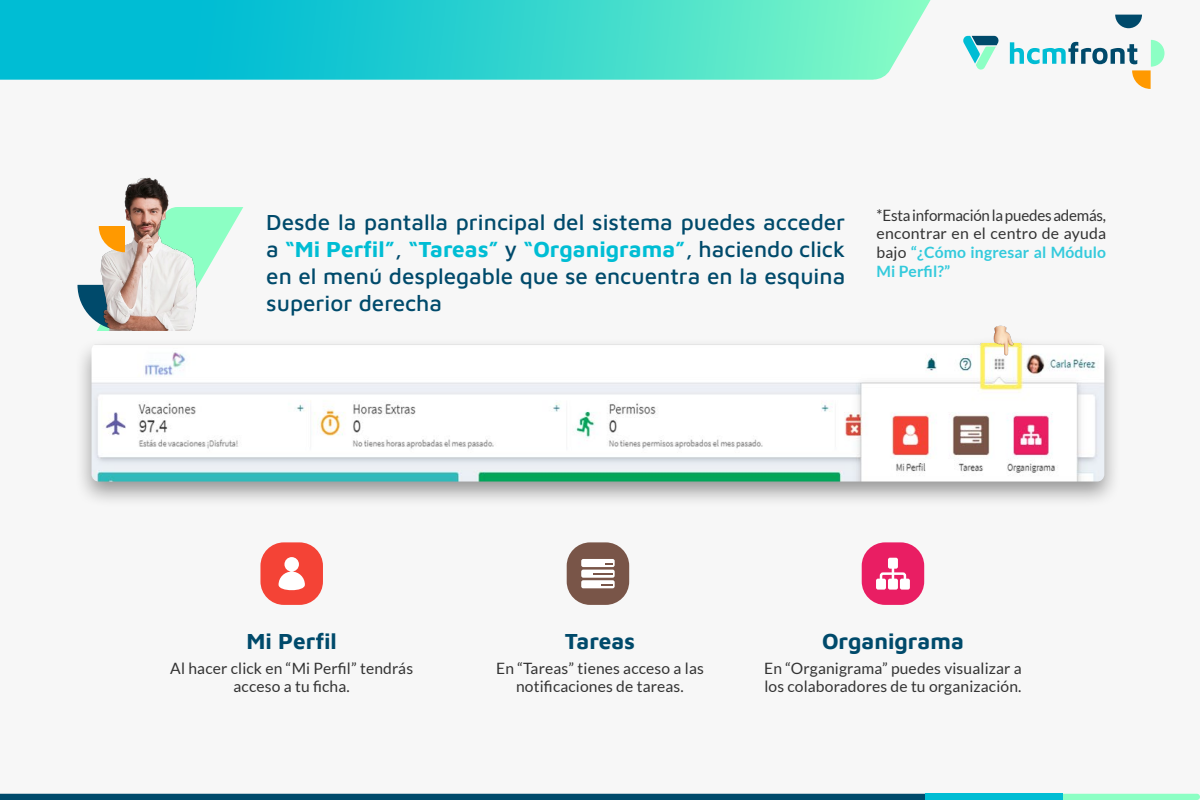
<style>
.page{position:relative;width:1200px;height:800px;background:#f7f7f7}
.page>*{position:absolute;margin:0;border:0;box-sizing:border-box;transform-origin:0 0}
.t1{font:500 22.5px/27px "Maven Pro";color:#004a6b;text-align:justify}
.t2{font:700 22.5px "Maven Pro";color:#004a6b}
.t3{font:15.62px/18.8px "Lato";letter-spacing:.01em;color:#333;text-align:center}
.s1{font-weight:700;color:#00bdd4}
.s2{font-weight:700;color:#33cadc}
</style>
<div class="page">
<img style="left:124px;top:177px;width:45px;height:30px">
<svg style="left:78px;top:207px;width:165px;height:123px"></svg>
<div style="left:74px;top:335px;width:1048px;height:173px;background:#000;opacity:.4"></div>
<img style="left:92px;top:343px;width:1012px;height:139px">
<div style="left:260px;top:542px;width:63px;height:63px;background:#f44336;border-radius:23px"></div>
<svg style="left:279px;top:557px;width:26px;height:34px"></svg>
<div style="left:567px;top:542px;width:62px;height:63px;background:#795548;border-radius:23px"></div>
<div style="left:581px;top:559px;width:34px;height:8px;background:#fff;border-radius:2px"></div>
<div style="left:581px;top:570px;width:34px;height:8px;background:#fff;border-radius:2px"></div>
<div style="left:581px;top:580px;width:34px;height:8px;background:#fff;border-radius:2px"></div>
<svg style="left:593px;top:574px;width:20px;height:1px"></svg>
<svg style="left:601px;top:584px;width:12px;height:1px"></svg>
<div style="left:862px;top:542px;width:62px;height:63px;background:#e91e63;border-radius:23px"></div>
<div style="left:876px;top:579px;width:10px;height:11px;background:#fff;border-radius:2px"></div>
<div style="left:888px;top:579px;width:10px;height:11px;background:#fff;border-radius:2px"></div>
<div style="left:888px;top:558px;width:10px;height:11px;background:#fff;border-radius:2px"></div>
<div style="left:900px;top:579px;width:10px;height:11px;background:#fff;border-radius:2px"></div>
<svg style="left:879px;top:571px;width:28px;height:16px"></svg>
<hr style="left:892px;top:563px;width:2px;height:21px;background:#fff">
<svg style="left:0;top:0;width:931px;height:80px;background:#34d3cf"></svg>
<svg style="left:963px;top:36px;width:36px;height:34px"></svg>
<svg style="left:1010px;top:40px;width:155px;height:49px"></svg>
<svg style="left:1115px;top:15px;width:27px;height:13px"></svg>
<div style="left:0;top:794px;width:925px;height:6px;background:#004a6b"></div>
<svg style="left:1063px;top:794px;width:137px;height:6px"></svg>
<div style="left:925px;top:794px;width:138px;height:6px;background:#00bdd4"></div>
<svg style="left:987px;top:335px;width:34px;height:23px"></svg>
<h1 class="t1" style="left:266px;top:207px;width:581px">Desde la pantalla principal del sistema puedes acceder a <span class="s1">“Mi Perfil”</span>, <span class="s1">“Tareas”</span> y <span class="s1">“Organigrama”</span>, haciendo click en el menú desplegable que se encuentra en la esquina superior derecha</h1>
<p class="t3" style="left:877px;top:206px;width:231px;text-align:justify">*Esta información la puedes además, encontrar en el centro de ayuda bajo <span class="s2">“¿Cómo ingresar al Módulo Mi Perfil?”</span></p>
<h1 class="t2" style="left:247px;top:625px;width:92px">Mi Perfil</h1>
<p class="t3" style="left:170px;top:658px;width:244px">Al hacer click en “Mi Perfil” tendrás acceso a tu ficha.</p>
<h1 class="t2" style="left:565px;top:625px;width:72px">Tareas</h1>
<p class="t3" style="left:496px;top:658px;width:209px">En “Tareas” tienes acceso a las notificaciones de tareas.</p>
<h1 class="t2" style="left:822px;top:625px;width:143px">Organigrama</h1>
<p class="t3" style="left:764px;top:658px;width:259px;text-align:left">En “Organigrama” puedes visualizar a los colaboradores de tu organización.</p>
</div>
